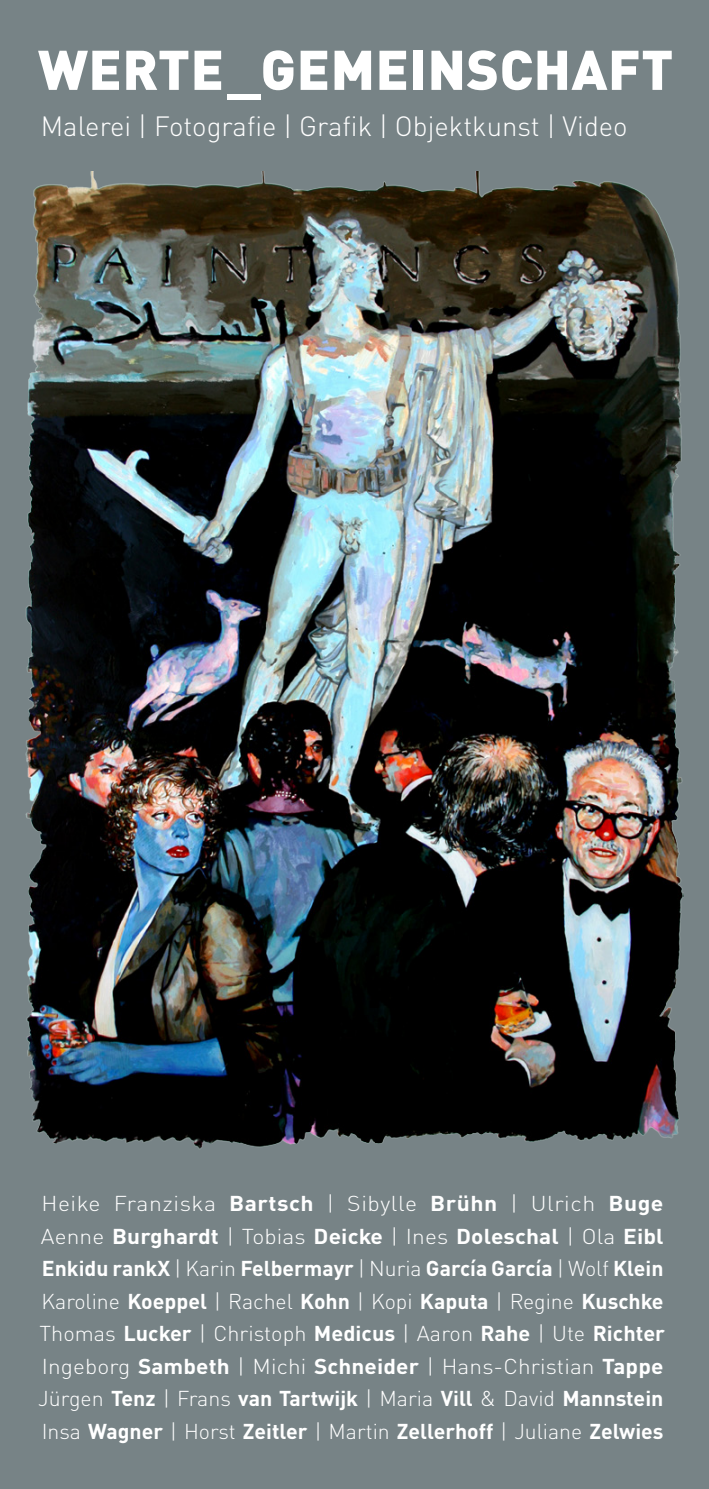
<style>
.page{position:relative;width:709px;height:1489px;background:#fff}
.page>*{position:absolute;margin:0;border:0;box-sizing:border-box;transform-origin:0 0}
.t1{font:900 55px "DIN Pro";letter-spacing:.01em;color:#fff}
.t2{font:300 27.5px "DIN Pro";color:#fff}
.t3{font:700 21.25px/32.5px "DIN Pro";color:#fff;text-align:justify}
.t4{font:700 21.25px "DIN Pro";color:#fff;scale:1.07 1}
.t5{font:300 21.25px "DIN Pro";letter-spacing:.025em;color:#fff;scale:1.08 1}
.s1{font-weight:700}
.s2{font-weight:300}
</style>
<div class="page">
<div style="left:0;top:0;width:709px;height:1488px;background:#778386"></div>
<img style="left:25px;top:172px;width:658px;height:977px">
<p class="t1" style="left:38px;top:23px;width:636px">WERTE_GEMEINSCHAFT</p>
<p class="t2" style="left:41px;top:105px;width:588px">Malerei | Fotografie | Grafik | Objektkunst | Video</p>
<p class="t5" style="left:41px;top:1186px;width:577px">Heike Franziska <span class="s1">Bartsch</span> | Sibylle <span class="s1">Brühn</span> | Ulrich <span class="s1">Buge</span></p>
<p class="t4" style="left:41px;top:1217px;width:583px"><span class="s2">Aenne</span> Burghardt <span class="s2">| Tobias</span> Deicke <span class="s2">| Ines</span> Doleschal <span class="s2">| Ola</span> Eibl</p>
<p class="t3" style="left:40px;top:1249px;width:627px">Enkidu rankX <span class="s2">| Karin</span> Felbermayr <span class="s2">| Nuria</span> García García <span class="s2">| Wolf</span> Klein <span class="s2">Karoline</span> Koeppel <span class="s2">| Rachel</span> Kohn <span class="s2">| Kopi</span> Kaputa <span class="s2">| Regine</span> Kuschke <span class="s2">Thomas</span> Lucker <span class="s2">| Christoph</span> Medicus <span class="s2">| Aaron</span> Rahe <span class="s2">| Ute</span> Richter <span class="s2">Ingeborg</span> Sambeth <span class="s2">| Michi</span> Schneider <span class="s2">| Hans-Christian</span> Tappe</p>
<p class="t3" style="left:38px;top:1379px;width:626px"><span class="s2">Jürgen</span> Tenz <span class="s2">| Frans</span> van Tartwijk <span class="s2">| Maria</span> Vill <span class="s2">&amp; David</span> Mannstein</p>
<p class="t3" style="left:42px;top:1411px;width:623px"><span class="s2">Insa</span> Wagner <span class="s2">| Horst</span> Zeitler <span class="s2">| Martin</span> Zellerhoff <span class="s2">| Juliane</span> Zelwies</p>
</div>
